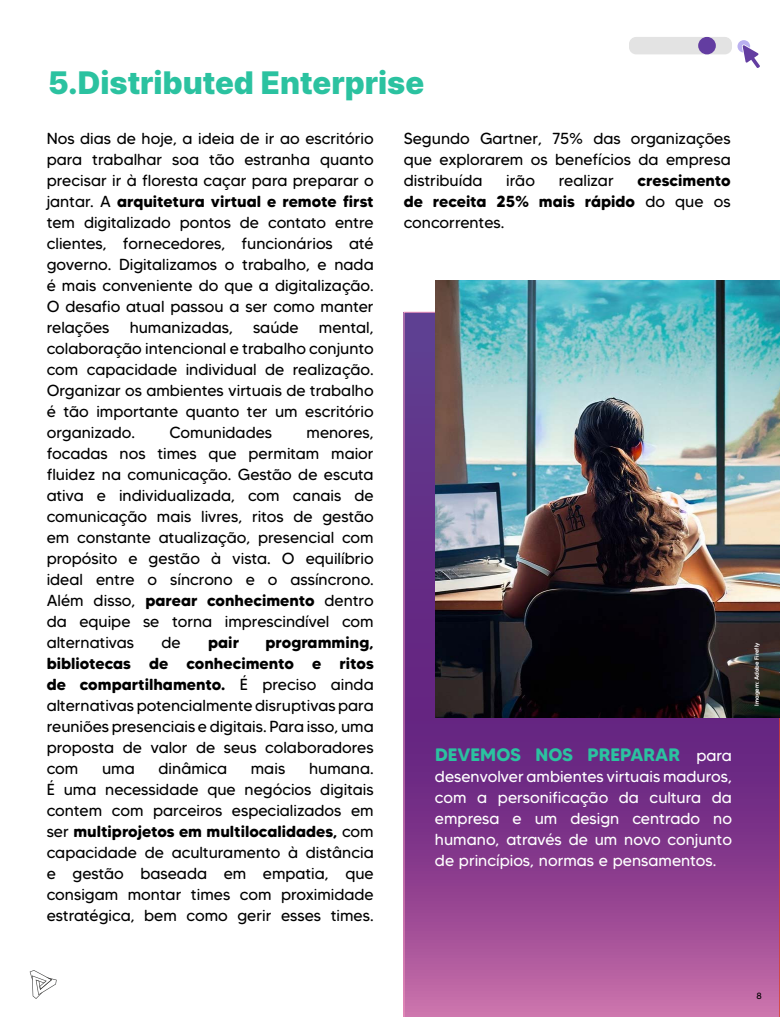
<style>
.page{position:relative;width:780px;height:1017px;background:#fff}
.page>*{position:absolute;margin:0;border:0;box-sizing:border-box;transform-origin:0 0}
.t1{font:900 32px "Pretendard";color:#2bc2a0}
.t2{font:700 18px "MADE Tommy Soft";color:#2bc2a0}
.t3{font:16px/21px "MADE Tommy Soft";color:#000;text-align:justify}
.t4{font:16px/21px "MADE Tommy Soft";color:#fff;text-align:justify}
.t5{font:700 16px/21px "MADE Tommy Soft";color:#000;text-align:justify}
.t6{font:9px "MADE Tommy Soft";color:#000}
.t7{font:500 6px "MADE Tommy Soft";color:#fff}
.s1{font-weight:700}
.s2{font-weight:400}
.s3{font-weight:400;font-size:16px;color:#fff}
</style>
<div class="page">
<svg style="left:404px;top:312px;width:376px;height:705px;background:#904492"></svg>
<img style="left:435px;top:280px;width:345px;height:438px">
<div style="left:629px;top:37px;width:103px;height:17px;background:#e3e3e3;border-radius:7px"></div>
<div style="left:698px;top:37px;width:18px;height:17px;background:#633da1;border-radius:50%"></div>
<svg style="left:737px;top:40px;width:23px;height:28px"></svg>
<svg style="left:30px;top:970px;width:27px;height:29px"></svg>
<h1 class="t1" style="left:48px;top:59px;width:378px">5.Distributed Enterprise</h1>
<p class="t3" style="left:47px;top:128px;width:329px">Nos dias de hoje, a ideia de ir ao escritório para trabalhar soa tão estranha quanto precisar ir à floresta caçar para preparar o jantar. A <span class="s1">arquitetura virtual e remote first </span>tem digitalizado pontos de contato entre clientes, fornecedores, funcionários até governo. Digitalizamos o trabalho, e nada é mais conveniente do que a digitalização.<br>O desafio atual passou a ser como manter relações</p>
<p class="t3" style="left:404px;top:128px;width:329px">Segundo Gartner, 75% das organizações que explorarem os benefícios da empresa distribuída</p>
<p class="t5" style="left:404px;top:170px;width:329px;text-indent:234px">crescimento de receita 25% mais rápido <span class="s2">do que os concorrentes.</span></p>
<p class="t3" style="left:506px;top:170px;width:30px">irão</p>
<p class="t3" style="left:559px;top:170px;width:56px">realizar</p>
<p class="t3" style="left:130px;top:317px;width:105px">humanizadas,</p>
<p class="t3" style="left:253px;top:317px;width:47px">saúde</p>
<p class="t3" style="left:47px;top:317px;width:329px;text-indent:272px">mental, colaboração intencional e trabalho conjunto com capacidade individual de realização.<br>Organizar os ambientes virtuais de trabalho é tão importante quanto ter um escritório organizado.</p>
<p class="t3" style="left:169px;top:422px;width:104px">Comunidades</p>
<p class="t3" style="left:47px;top:422px;width:329px;text-indent:260px">menores, focadas nos times que permitam maior fluidez na comunicação. Gestão de escuta ativa e individualizada, com canais de comunicação mais livres, ritos de gestão em constante atualização, presencial com propósito e gestão à vista. O equilíbrio ideal entre o síncrono e o assíncrono.<br>Além disso, <span class="s1">parear conhecimento</span> dentro da equipe se torna imprescindível com alternativas</p>
<p class="t3" style="left:47px;top:632px;width:329px;text-indent:219px"><span class="s1">programming, bibliotecas de conhecimento e ritos de compartilhamento.</span> É preciso ainda alternativas potencialmente disruptivas para reuniões presenciais e digitais. Para isso, uma proposta de valor de seus colaboradores com</p>
<p class="t3" style="left:162px;top:632px;width:21px">de</p>
<p class="t5" style="left:208px;top:632px;width:32px">pair</p>
<p class="t2" style="left:435px;top:743px;width:299px">DEVEMOS NOS PREPARAR <span class="s3">para</span></p>
<p class="t4" style="left:435px;top:766px;width:299px">desenvolver ambientes virtuais maduros, com a personificação da cultura da empresa e um design centrado no humano, através de um novo conjunto de princípios, normas e pensamentos.</p>
<p class="t3" style="left:102px;top:758px;width:34px">uma</p>
<p class="t3" style="left:159px;top:758px;width:70px">dinâmica</p>
<p class="t3" style="left:251px;top:758px;width:36px">mais</p>
<p class="t3" style="left:47px;top:758px;width:329px;text-indent:262px">humana.<br>É uma necessidade que negócios digitais contem com parceiros especializados em ser <span class="s1">multiprojetos em multilocalidades,</span> com capacidade de aculturamento à distância e gestão baseada em empatia, que consigam montar times com proximidade estratégica, bem como gerir esses times.</p>
<p class="t7" style="left:753px;top:706px;width:65px;rotate:-90deg">Imagem: Adobe Firefly</p>
<p class="t6" style="left:757px;top:990px;width:7px">8</p>
</div>
